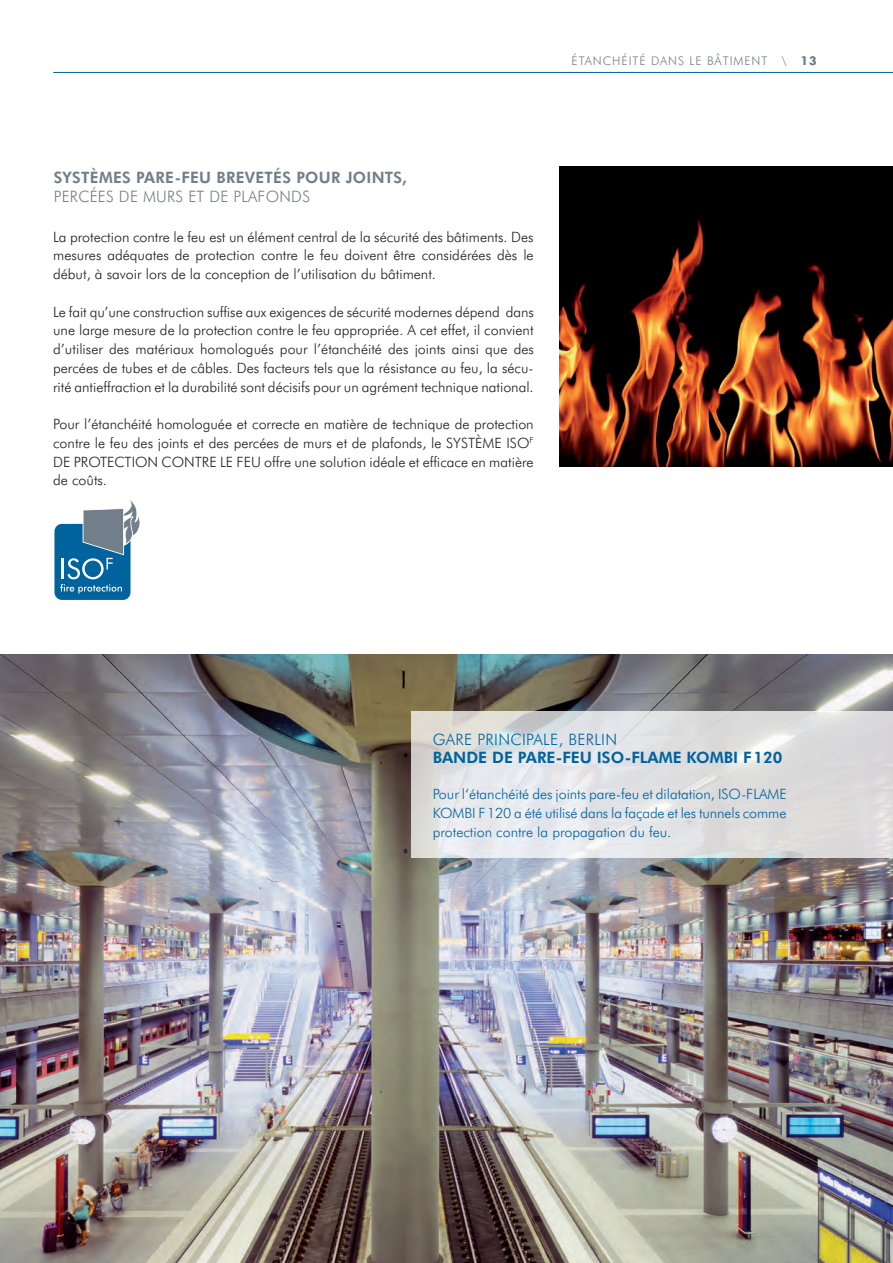
<style>
.page{position:relative;width:893px;height:1263px;background:#fff}
.page>*{position:absolute;margin:0;border:0;box-sizing:border-box;transform-origin:0 0}
.t1{font:800 15.75px "Futura BT";letter-spacing:.02em;color:#727f8a}
.t2{font:800 15.75px "Futura BT";color:#00639e}
.t3{font:300 15.75px "Futura BT";letter-spacing:.02em;color:#727f8a}
.t4{font:300 15.75px "Futura BT";letter-spacing:.02em;color:#00639e}
.t5{font:300 14.25px/18.8px "Futura BT";color:#231f20;text-align:justify}
.t6{font:300 14.25px/18.8px "Futura BT";color:#00639e;text-align:justify}
.t7{font:300 12px "Futura BT";letter-spacing:.08em;color:#727f8a}
.s1{font-weight:800}
</style>
<div class="page">
<img style="left:559px;top:166px;width:334px;height:300px">
<img style="left:0;top:654px;width:893px;height:609px">
<hr style="left:53px;top:72px;width:840px;height:1px;background:#00639e">
<svg style="left:411px;top:711px;width:482px;height:147px;background:#dfe0e1"></svg>
<div style="left:53px;top:523px;width:79px;height:78px;border:5px solid #fff;border-radius:7px"></div>
<div style="left:54px;top:524px;width:77px;height:76px;border:2px solid #00639e;border-radius:7px"></div>
<div style="left:56px;top:525px;width:73px;height:74px;background:#00639e;border-radius:7px"></div>
<svg style="left:60px;top:500px;width:80px;height:94px"></svg>
<p class="t7" style="left:572px;top:53px;width:246px">ÉTANCHÉITÉ DANS LE BÂTIMENT \ <span class="s1">13</span></p>
<p class="t1" style="left:54px;top:168px;width:355px">SYSTÈMES PARE-FEU BREVETÉS POUR JOINTS,</p>
<p class="t3" style="left:54px;top:187px;width:258px">PERCÉES DE MURS ET DE PLAFONDS</p>
<p class="t5" style="left:53px;top:227px;width:482px">La protection contre le feu est un élément central de la sécurité des bâtiments. Des mesures adéquates de protection contre le feu doivent être considérées dès le début, à savoir lors de la conception de l’utilisation du bâtiment.</p>
<p class="t5" style="left:53px;top:302px;width:482px">Le fait qu’une construction suffise aux exigences de sécurité modernes dépend dans une large mesure de la protection contre le feu appropriée. A cet effet, il convient d’utiliser des matériaux homologués pour l’étanchéité des joints ainsi que des percées de tubes et de câbles. Des facteurs tels que la résistance au feu, la sécu&shy;rité antieffraction et la durabilité sont décisifs pour un agrément technique national.</p>
<p class="t5" style="left:53px;top:414px;width:482px">Pour l’étanchéité homologuée et correcte en matière de technique de protection contre le feu des joints et des percées de murs et de plafonds, le SYSTÈME ISO<sup>F </sup>DE PROTECTION CONTRE LE FEU offre une solution idéale et efficace en matière de coûts.</p>
<p class="t4" style="left:433px;top:729px;width:186px">GARE PRINCIPALE, BERLIN</p>
<p class="t2" style="left:433px;top:748px;width:351px">BANDE DE PARE-FEU ISO-FLAME KOMBI F120</p>
<p class="t6" style="left:433px;top:784px;width:356px">Pour l‘étanchéité des joints pare-feu et dilatation, ISO-FLAME KOMBI F120 a été utilisé dans la façade et les tunnels comme protection contre la propagation du feu.</p>
</div>
